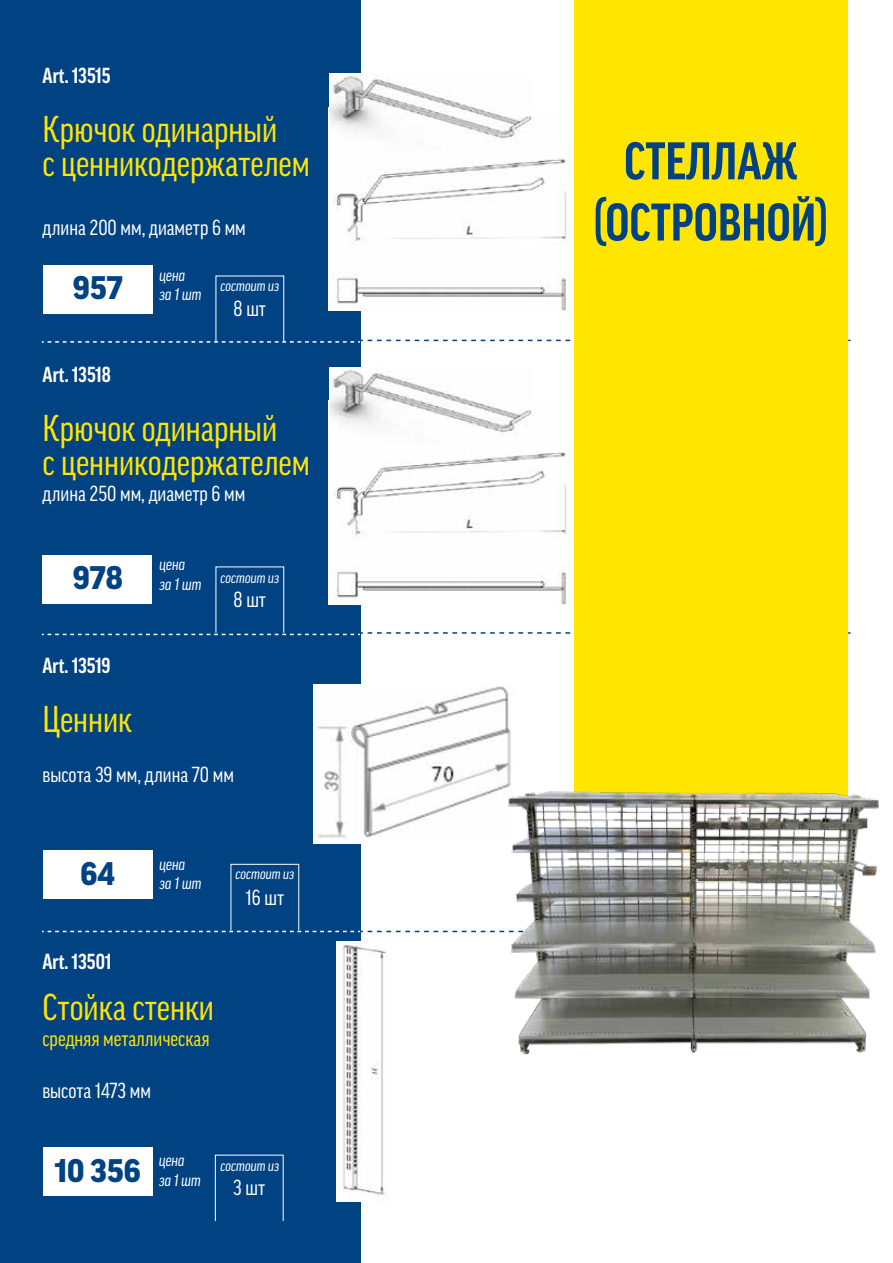
<style>
.page{position:relative;width:893px;height:1263px;background:#fff}
.page>*{position:absolute;margin:0;border:0;box-sizing:border-box;transform-origin:0 0}
.t1{font:700 condensed 51px/61.2px "Good Pro";color:#004282;text-align:center}
.t2{font:condensed 36px/34.2px "Good Pro";color:#ffe600}
.t3{font:900 31.5px "Good Pro";color:#004282}
.t4{font:condensed 21px "Good Pro";color:#fff}
.t5{font:700 condensed 21px "Good Pro";color:#fff}
.t6{font:condensed 21px "Good Pro";color:#ffe600}
.t7{font:italic condensed 16.5px/19.8px "Good Pro";color:#fff}
.t8{font:italic condensed 15px "Good Pro";color:#fff}
</style>
<div class="page">
<div style="left:0;top:0;width:360px;height:1263px;background:#004282"></div>
<svg style="left:42px;top:340px;width:808px;height:3px"></svg>
<svg style="left:42px;top:632px;width:808px;height:3px"></svg>
<svg style="left:42px;top:931px;width:449px;height:1px"></svg>
<div style="left:43px;top:265px;width:110px;height:48px;background:#fff"></div>
<img style="left:329px;top:150px;width:237px;height:161px">
<img style="left:329px;top:74px;width:204px;height:76px">
<img style="left:329px;top:443px;width:237px;height:161px">
<img style="left:329px;top:367px;width:204px;height:76px">
<div style="left:42px;top:555px;width:110px;height:48px;background:#fff"></div>
<div style="left:43px;top:850px;width:110px;height:49px;background:#fff"></div>
<img style="left:314px;top:684px;width:197px;height:160px">
<div style="left:43px;top:1147px;width:110px;height:49px;background:#fff"></div>
<img style="left:336px;top:941px;width:50px;height:261px">
<div style="left:574px;top:0;width:273px;height:805px;background:#ffe600"></div>
<img style="left:491px;top:775px;width:388px;height:280px">
<p class="t5" style="left:43px;top:64px;width:69px">Art. 13515</p>
<h2 class="t2" style="left:43px;top:112px;width:269px">Крючок одинарный<br>с ценникодержателем</h2>
<p class="t4" style="left:43px;top:216px;width:205px">длина 200 мм, диаметр 6 мм</p>
<h3 class="t3" style="left:73px;top:270px;width:51px">957</h3>
<p class="t5" style="left:43px;top:363px;width:70px">Art. 13518</p>
<p class="t7" style="left:160px;top:265px;width:43px">цена<br>за 1 шт</p>
<p class="t8" style="left:221px;top:277px;width:60px">состоит из</p>
<p class="t4" style="left:234px;top:297px;width:34px">8 шт</p>
<h2 class="t2" style="left:43px;top:411px;width:269px">Крючок одинарный<br>с ценникодержателем</h2>
<p class="t4" style="left:43px;top:481px;width:204px">длина 250 мм, диаметр 6 мм</p>
<h3 class="t3" style="left:73px;top:560px;width:51px">978</h3>
<p class="t5" style="left:43px;top:654px;width:70px">Art. 13519</p>
<p class="t7" style="left:160px;top:555px;width:43px">цена<br>за 1 шт</p>
<p class="t8" style="left:221px;top:569px;width:60px">состоит из</p>
<p class="t4" style="left:234px;top:588px;width:34px">8 шт</p>
<h2 class="t2" style="left:43px;top:702px;width:91px">Ценник</h2>
<p class="t4" style="left:43px;top:763px;width:193px">высота 39 мм, длина 70 мм</p>
<h3 class="t3" style="left:80px;top:856px;width:36px">64</h3>
<p class="t5" style="left:42px;top:950px;width:71px">Art. 13501</p>
<p class="t7" style="left:160px;top:854px;width:43px">цена<br>за 1 шт</p>
<h2 class="t2" style="left:42px;top:990px;width:173px">Стойка стенки</h2>
<p class="t6" style="left:42px;top:1026px;width:169px">средняя металлическая</p>
<p class="t4" style="left:42px;top:1078px;width:110px">высота 1473 мм</p>
<p class="t8" style="left:236px;top:865px;width:60px;rotate:1deg">состоит из</p>
<p class="t4" style="left:246px;top:885px;width:40px">16 шт</p>
<h3 class="t3" style="left:55px;top:1153px;width:88px">10 356</h3>
<p class="t7" style="left:159px;top:1151px;width:43px">цена<br>за 1 шт</p>
<p class="t8" style="left:221px;top:1157px;width:60px">состоит из</p>
<p class="t4" style="left:233px;top:1176px;width:34px">3 шт</p>
<h1 class="t1" style="left:593px;top:131px;width:236px">СТЕЛЛАЖ (ОСТРОВНОЙ)</h1>
</div>
